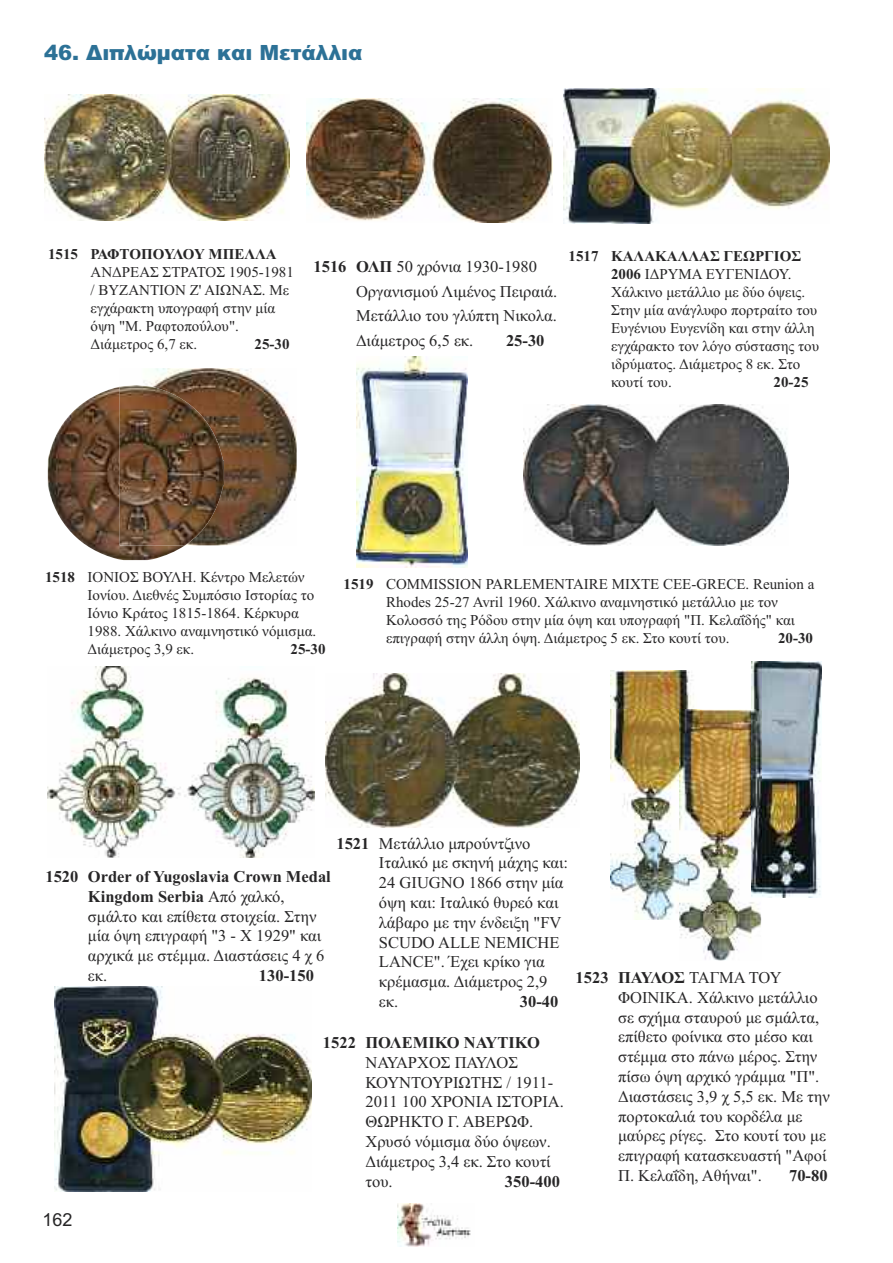
<style>
.page{position:relative;width:893px;height:1263px;background:#fff}
.page>*{position:absolute;margin:0;border:0;box-sizing:border-box;transform-origin:0 0}
.t1{font:900 21px "Arial";color:#2c7196}
.t2{font:18px "Arial";color:#272627}
.t3{font:16.5px/19.8px "Times New Roman";color:#272627}
.t4{font:700 16.5px "Times New Roman";color:#272627}
.t5{font:15px/18px "Times New Roman";color:#272627}
.t6{font:700 15px "Times New Roman";color:#272627}
.s1{font-weight:700}
</style>
<div class="page">
<img style="left:397px;top:1203px;width:74px;height:44px">
<img style="left:44px;top:94px;width:246px;height:127px">
<img style="left:307px;top:99px;width:245px;height:123px">
<img style="left:564px;top:89px;width:265px;height:134px">
<img style="left:357px;top:356px;width:111px;height:212px">
<img style="left:523px;top:404px;width:265px;height:141px">
<img style="left:55px;top:986px;width:257px;height:206px">
<img style="left:325px;top:673px;width:255px;height:154px">
<img style="left:48px;top:667px;width:266px;height:191px">
<img style="left:143px;top:368px;width:154px;height:177px">
<img style="left:48px;top:387px;width:137px;height:173px">
<img style="left:120px;top:385px;width:104px;height:160px">
<img style="left:610px;top:671px;width:90px;height:249px">
<img style="left:751px;top:662px;width:71px;height:235px">
<img style="left:679px;top:710px;width:82px;height:250px">
<p class="t1" style="left:44px;top:40px;width:320px">46. Διπλώματα και Μετάλλια</p>
<p class="t6" style="left:48px;top:245px;width:230px">1515 ΡΑΦΤΟΠΟΥΛΟΥ ΜΠΕΛΛΑ</p>
<p class="t5" style="left:91px;top:263px;width:205px">ΑΝΔΡΕΑΣ ΣΤΡΑΤΟΣ 1905-1981 / ΒΥΖΑΝΤΙΟΝ Ζ' ΑΙΩΝΑΣ. Με εγχάρακτη υπογραφή στην μία όψη "Μ. Ραφτοπούλου".<br>Διάμετρος 6,7 εκ.</p>
<p class="t6" style="left:255px;top:335px;width:36px">25-30</p>
<p class="t3" style="left:356px;top:255px;width:203px;line-height:24.5px;text-indent:-43px"><span class="s1">1516 ΟΛΠ</span> 50 χρόνια 1930-1980<br>Οργανισμού Λιμένος Πειραιά.<br>Μετάλλιο του γλύπτη Νικολα.<br>Διάμετρος 6,5 εκ.</p>
<p class="t4" style="left:506px;top:331px;width:40px">25-30</p>
<p class="t5" style="left:611px;top:246px;width:210px;text-indent:-43px"><span class="s1">1517 ΚΑΛΑΚΑΛΛΑΣ ΓΕΩΡΓΙΟΣ<br>2006</span> ΙΔΡΥΜΑ ΕΥΓΕΝΙΔΟΥ.<br>Χάλκινο μετάλλιο με δύο όψεις.<br>Στην μία ανάγλυφο πορτραίτο του<br>Ευγένιου Ευγενίδη και στην άλλη εγχάρακτο τον λόγο σύστασης του ιδρύματος. Διάμετρος 8 εκ. Στο κουτί του.</p>
<p class="t6" style="left:774px;top:373px;width:36px">20-25</p>
<p class="t5" style="left:88px;top:568px;width:230px;text-indent:-43px"><span class="s1">1518</span> ΙΟΝΙΟΣ ΒΟΥΛΗ. Κέντρο Μελετών<br>Ιονίου. Διεθνές Συμπόσιο Ιστορίας το<br>Ιόνιο Κράτος 1815-1864. Κέρκυρα<br>1988. Χάλκινο αναμνηστικό νόμισμα.<br>Διάμετρος 3,9 εκ.</p>
<p class="t6" style="left:291px;top:640px;width:36px">25-30</p>
<p class="t5" style="left:386px;top:575px;width:430px;text-indent:-43px"><span class="s1">1519</span> COMMISSION PARLEMENTAIRE MIXTE CEE-GRECE. Reunion a Rhodes 25-27 Avril 1960. Χάλκινο αναμνηστικό μετάλλιο με τον Κολοσσό της Ρόδου στην μία όψη και υπογραφή "Π. Κελαΐδής" και επιγραφή στην άλλη όψη. Διάμετρος 5 εκ. Στο κουτί του.</p>
<p class="t6" style="left:778px;top:629px;width:36px">20-30</p>
<p class="t3" style="left:379px;top:833px;width:191px;text-indent:-43px"><span class="s1">1521</span> Μετάλλιο μπρούντζινο<br>Ιταλικό με σκηνή μάχης και:<br>24 GIUGNO 1866 στην μία όψη και: Ιταλικό θυρεό και λάβαρο με την ένδειξη "FV<br>SCUDO ALLE NEMICHE<br>LANCE". Έχει κρίκο για κρέμασμα. Διάμετρος 2,9 εκ.</p>
<p class="t3" style="left:88px;top:866px;width:244px;text-indent:-43px"><span class="s1">1520 Order of Yugoslavia Crown Medal<br>Kingdom Serbia</span> Από χαλκό, σμάλτο και επίθετα στοιχεία. Στην μία όψη επιγραφή "3 - Χ 1929" και αρχικά με στέμμα. Διαστάσεις 4 χ 6 εκ.</p>
<p class="t4" style="left:259px;top:965px;width:56px">130-150</p>
<p class="t4" style="left:520px;top:991px;width:40px">30-40</p>
<p class="t4" style="left:323px;top:1032px;width:218px">1522 ΠΟΛΕΜΙΚΟ ΝΑΥΤΙΚΟ</p>
<p class="t3" style="left:365px;top:1052px;width:200px">ΝΑΥΑΡΧΟΣ ΠΑΥΛΟΣ<br>ΚΟΥΝΤΟΥΡΙΩΤΗΣ / 1911-<br>2011 100 ΧΡΟΝΙΑ ΙΣΤΟΡΙΑ.<br>ΘΩΡΗΚΤΟ Γ. ΑΒΕΡΩΦ.<br>Χρυσό νόμισμα δύο όψεων.<br>Διάμετρος 3,4 εκ. Στο κουτί του.</p>
<p class="t4" style="left:505px;top:1171px;width:56px">350-400</p>
<p class="t3" style="left:618px;top:967px;width:213px;text-indent:-43px"><span class="s1">1523 ΠΑΥΛΟΣ</span> ΤΑΓΜΑ ΤΟΥ<br>ΦΟΙΝΙΚΑ. Χάλκινο μετάλλιο σε σχήμα σταυρού με σμάλτα, επίθετο φοίνικα στο μέσο και στέμμα στο πάνω μέρος. Στην πίσω όψη αρχικό γράμμα "Π".<br>Διαστάσεις 3,9 χ 5,5 εκ. Με την πορτοκαλιά του κορδέλα με μαύρες ρίγες. Στο κουτί του με επιγραφή κατασκευαστή "Αφοί<br>Π. Κελαΐδη, Αθήναι".</p>
<p class="t4" style="left:789px;top:1165px;width:40px">70-80</p>
<p class="t2" style="left:43px;top:1209px;width:32px">162</p>
</div>
